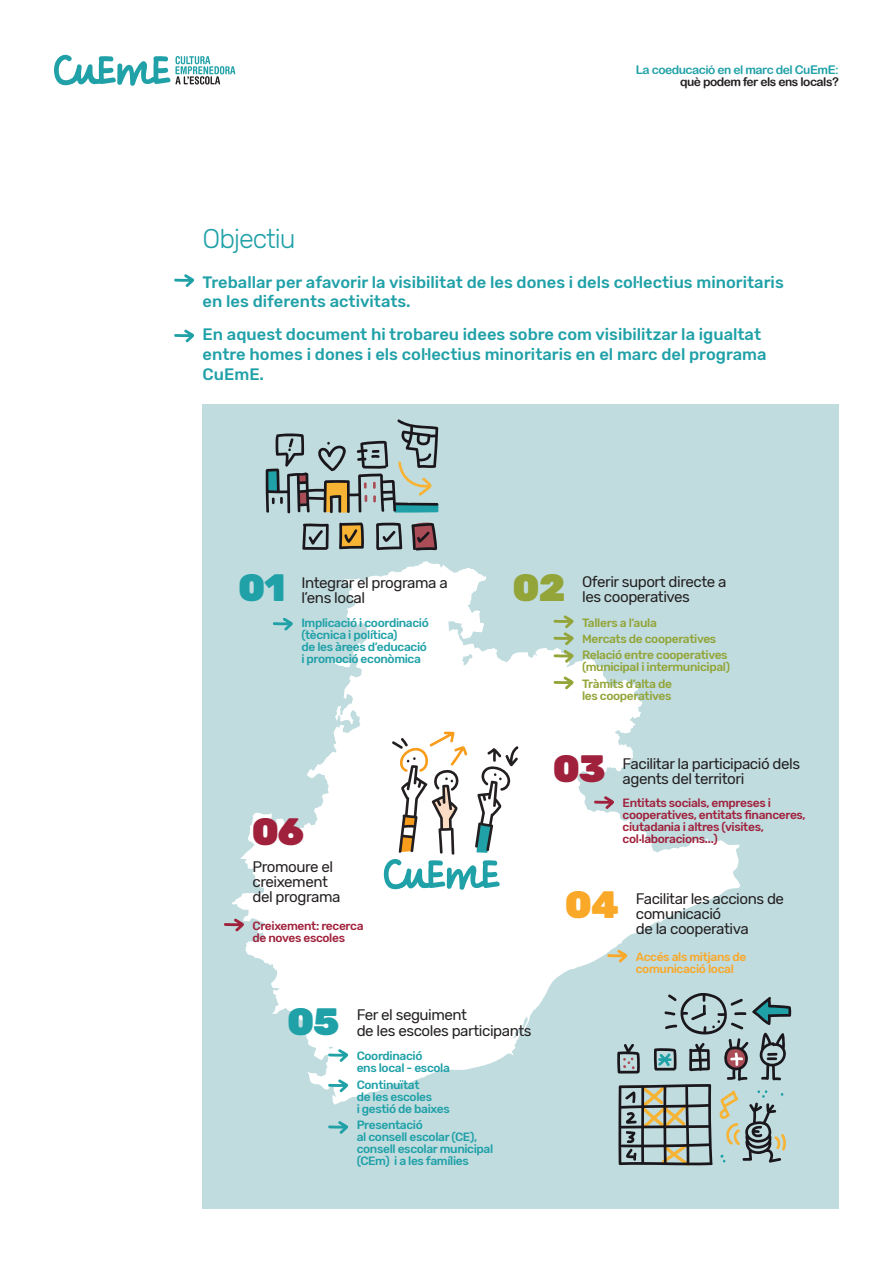
<style>
.page{position:relative;width:893px;height:1263px;background:#fff}
.page>*{position:absolute;margin:0;border:0;box-sizing:border-box;transform-origin:0 0}
.t1{font:900 38.1px "Rubik";color:#20a1a8}
.t2{font:900 38.1px "Rubik";color:#a0213c}
.t3{font:900 38.1px "Rubik";color:#93a438}
.t4{font:900 38.1px "Rubik";color:#faa828}
.t5{font:300 27px "Rubik";letter-spacing:-.04em;color:#20a1a8}
.t6{font:500 16.5px/19.8px "Rubik";color:#20a1a8}
.t7{font:15.15px/15.1px "Rubik";letter-spacing:-.03em;color:#231f20}
.t8{font:500 12px/12px "Rubik";letter-spacing:-.03em;color:#20a1a8}
.t9{font:500 12px/12px "Rubik";letter-spacing:-.03em;color:#a0213c}
.t10{font:500 12px/16.4px "Rubik";letter-spacing:-.03em;color:#93a438}
.t11{font:500 12px/12px "Rubik";letter-spacing:-.03em;color:#faa828}
.t12{font:12px "Arial Rounded MT Bold";letter-spacing:-.04em;color:#20a1a8}
.t13{font:12px "Arial Rounded MT Bold";letter-spacing:-.04em;color:#231f20}
</style>
<div class="page">
<svg style="left:54px;top:54px;width:181px;height:32px"></svg>
<div style="left:203px;top:404px;width:636px;height:805px;background:#c0dcdf"></div>
<svg style="left:232px;top:561px;width:508px;height:543px;fill:#fff"></svg>
<svg style="left:272px;top:617px;width:21px;height:14px"></svg>
<svg style="left:594px;top:795px;width:20px;height:15px"></svg>
<svg style="left:224px;top:918px;width:20px;height:14px"></svg>
<svg style="left:553px;top:615px;width:21px;height:48px"></svg>
<svg style="left:553px;top:676px;width:21px;height:14px"></svg>
<svg style="left:266px;top:419px;width:173px;height:95px"></svg>
<svg style="left:339px;top:522px;width:25px;height:27px"></svg>
<svg style="left:302px;top:523px;width:27px;height:27px"></svg>
<svg style="left:376px;top:522px;width:26px;height:28px"></svg>
<svg style="left:411px;top:523px;width:26px;height:28px"></svg>
<svg style="left:607px;top:949px;width:20px;height:14px"></svg>
<svg style="left:328px;top:1048px;width:20px;height:15px"></svg>
<svg style="left:328px;top:1079px;width:20px;height:14px"></svg>
<svg style="left:328px;top:1121px;width:20px;height:13px"></svg>
<svg style="left:617px;top:992px;width:174px;height:174px"></svg>
<svg style="left:383px;top:732px;width:136px;height:159px;background:#d7dedb"></svg>
<svg style="left:174px;top:274px;width:20px;height:13px"></svg>
<svg style="left:174px;top:329px;width:20px;height:14px"></svg>
<h2 class="t5" style="left:203px;top:223px;width:94px">Objectiu</h2>
<p class="t12" style="left:636px;top:62px;width:205px">La coeducació en el marc del CuEmE:</p>
<p class="t13" style="left:680px;top:74px;width:160px">què podem fer els ens locals?</p>
<p class="t6" style="left:203px;top:272px;width:583px">Treballar per afavorir la visibilitat de les dones i dels col·lectius minoritaris en les diferents activitats.</p>
<p class="t6" style="left:203px;top:325px;width:565px">En aquest document hi trobareu idees sobre com visibilitzar la igualtat entre homes i dones i els col·lectius minoritaris en el marc del programa<br>CuEmE.</p>
<h1 class="t1" style="left:238px;top:565px;width:49px">01</h1>
<p class="t7" style="left:301px;top:575px;width:148px">Integrar el programa a l’ens local</p>
<p class="t8" style="left:301px;top:617px;width:129px">Implicació i coordinació (tècnica i política)<br>de les àrees d’educació i promoció econòmica</p>
<h1 class="t2" style="left:252px;top:809px;width:54px">06</h1>
<p class="t7" style="left:252px;top:859px;width:90px">Promoure el creixement del programa</p>
<p class="t9" style="left:252px;top:920px;width:113px">Creixement: recerca de noves escoles</p>
<h1 class="t3" style="left:513px;top:565px;width:54px">02</h1>
<p class="t7" style="left:582px;top:574px;width:146px">Oferir suport directe a les cooperatives</p>
<p class="t10" style="left:582px;top:615px;width:147px">Tallers a l’aula<br>Mercats de cooperatives<br>Relació entre cooperatives</p>
<p class="t10" style="left:582px;top:659px;width:149px">(municipal i intermunicipal)<br>Tràmits d’alta de</p>
<p class="t10" style="left:582px;top:687px;width:91px">les cooperatives</p>
<h1 class="t2" style="left:553px;top:746px;width:55px">03</h1>
<p class="t7" style="left:623px;top:756px;width:179px">Facilitar la participació dels agents del territori</p>
<p class="t9" style="left:623px;top:798px;width:185px">Entitats socials, empreses i cooperatives, entitats financeres, ciutadania i altres (visites, col.laboracions...)</p>
<h1 class="t4" style="left:565px;top:882px;width:56px">04</h1>
<p class="t7" style="left:636px;top:891px;width:150px">Facilitar les accions de comunicació<br>de la cooperativa</p>
<p class="t11" style="left:636px;top:951px;width:112px">Accés als mitjans de comunicació local</p>
<h1 class="t1" style="left:287px;top:999px;width:54px">05</h1>
<p class="t7" style="left:357px;top:1008px;width:176px">Fer el seguiment<br>de les escoles participants</p>
<p class="t8" style="left:357px;top:1050px;width:95px">Coordinació<br>ens local - escola</p>
<p class="t8" style="left:357px;top:1079px;width:95px">Continuïtat<br>de les escoles<br>i gestió de baixes</p>
<p class="t8" style="left:357px;top:1119px;width:138px">Presentació<br>al consell escolar (CE), consell escolar municipal (CEm) i a les famílies</p>
</div>
